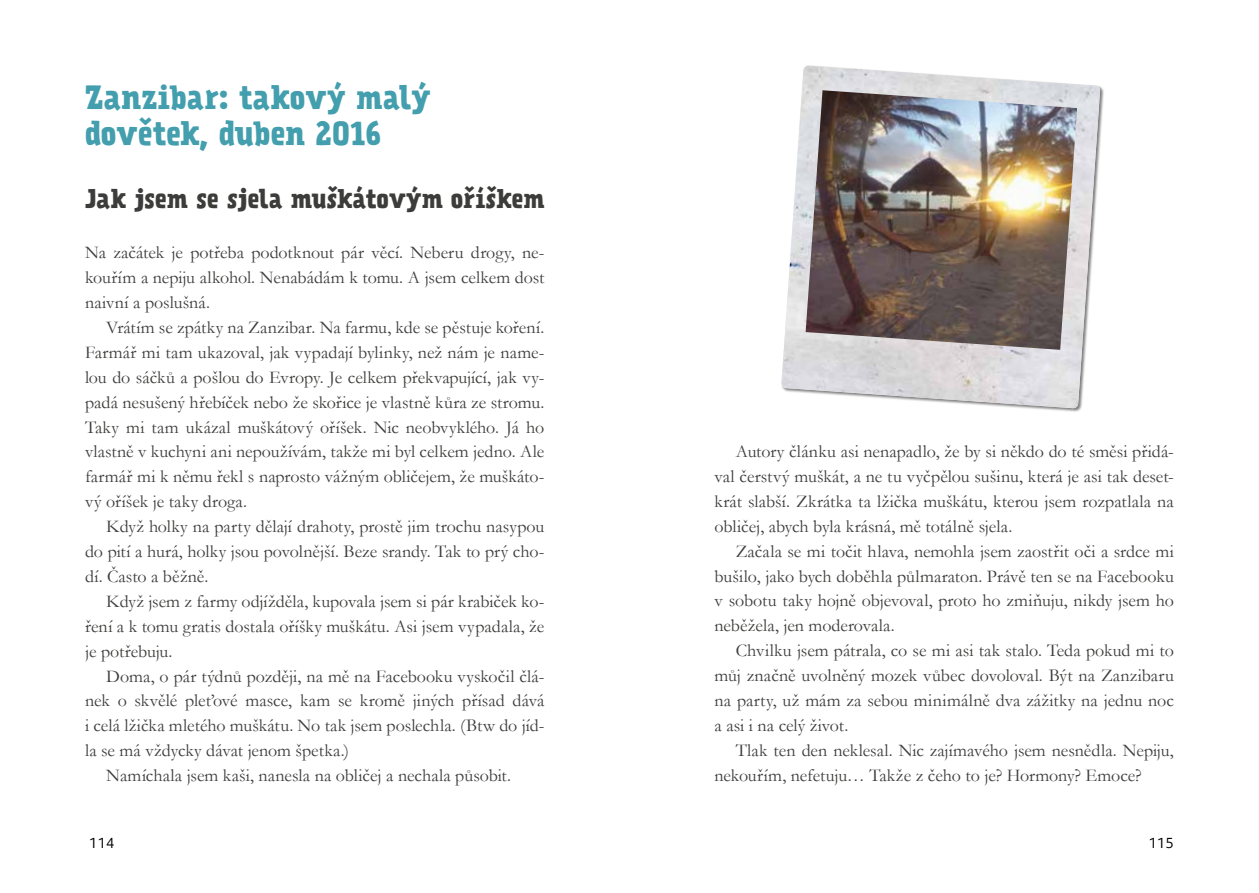
<style>
.page{position:relative;width:1259px;height:893px;background:#fff}
.page>*{position:absolute;margin:0;border:0;box-sizing:border-box;transform-origin:0 0}
.t1{font:700 30px/36px "Prater Serif Pro";color:#439ead}
.t2{font:700 24px "Prater Serif Pro";color:#3c3c3b}
.t3{font:18px/24.9px "Garamond";color:#3c3c3b;text-align:justify}
.t4{font:13.5px "Objektiv Mk 1";color:#000}
</style>
<div class="page">
<div style="left:781px;top:65px;width:323px;height:347px;background:#000;opacity:.5"></div>
<img style="left:781px;top:66px;width:319px;height:342px">
<img style="left:805px;top:90px;width:272px;height:260px">
<h1 class="t1" style="left:85px;top:79px;width:347px">Zanzibar: takový malý dovětek, duben 2016</h1>
<h2 class="t2" style="left:85px;top:180px;width:461px">Jak jsem se sjela muškátovým oříškem</h2>
<p class="t3" style="left:85px;top:240px;width:461px">Na začátek je potřeba podotknout pár věcí. Neberu drogy, ne&shy;kouřím a nepiju alkohol. Nenabádám k tomu. A jsem celkem dost naivní a poslušná.</p>
<p class="t3" style="left:85px;top:314px;width:461px;text-indent:21px">Vrátím se zpátky na Zanzibar. Na farmu, kde se pěstuje koření.<br>Farmář mi tam ukazoval, jak vypadají bylinky, než nám je name&shy;lou do sáčků a pošlou do Evropy. Je celkem překvapující, jak vy&shy;padá nesušený hřebíček nebo že skořice je vlastně kůra ze stromu.<br>Taky mi tam ukázal muškátový oříšek. Nic neobvyklého. Já ho vlastně v kuchyni ani nepoužívám, takže mi byl celkem jedno. Ale farmář mi k němu řekl s naprosto vážným obličejem, že muškáto&shy;vý oříšek je taky droga.</p>
<p class="t3" style="left:85px;top:514px;width:461px;text-indent:21px">Když holky na party dělají drahoty, prostě jim trochu nasypou do pití a hurá, holky jsou povolnější. Beze srandy. Tak to prý cho&shy;dí. Často a běžně.</p>
<p class="t3" style="left:85px;top:588px;width:461px;text-indent:21px">Když jsem z farmy odjížděla, kupovala jsem si pár krabiček ko&shy;ření a k tomu gratis dostala oříšky muškátu. Asi jsem vypadala, že je potřebuju.</p>
<p class="t3" style="left:106px;top:663px;width:439px">Doma, o pár týdnů později, na mě na Facebooku vyskočil člá-</p>
<p class="t3" style="left:85px;top:688px;width:461px">nek o skvělé pleťové masce, kam se kromě jiných přísad dává</p>
<p class="t3" style="left:85px;top:713px;width:461px">i celá lžička mletého muškátu. No tak jsem poslechla. (Btw do jíd-</p>
<p class="t3" style="left:85px;top:738px;width:265px">la se má vždycky dávat jenom špetka.)</p>
<p class="t3" style="left:106px;top:762px;width:406px">Namíchala jsem kaši, nanesla na obličej a nechala působit.</p>
<p class="t3" style="left:714px;top:438px;width:461px;text-indent:21px">Autory článku asi nenapadlo, že by si někdo do té směsi přidá&shy;val čerstvý muškát, a ne tu vyčpělou sušinu, která je asi tak deset&shy;krát slabší. Zkrátka ta lžička muškátu, kterou jsem rozpatlala na obličej, abych byla krásná, mě totálně sjela.</p>
<p class="t3" style="left:714px;top:538px;width:461px;text-indent:21px">Začala se mi točit hlava, nemohla jsem zaostřit oči a srdce mi bušilo, jako bych doběhla půlmaraton. Právě ten se na Facebooku v sobotu taky hojně objevoval, proto ho zmiňuju, nikdy jsem ho neběžela, jen moderovala.</p>
<p class="t3" style="left:714px;top:638px;width:461px;text-indent:21px">Chvilku jsem pátrala, co se mi asi tak stalo. Teda pokud mi to můj značně uvolněný mozek vůbec dovoloval. Být na Zanzibaru na party, už mám za sebou minimálně dva zážitky na jednu noc a asi i na celý život.</p>
<p class="t3" style="left:714px;top:737px;width:461px;text-indent:21px">Tlak ten den neklesal. Nic zajímavého jsem nesnědla. Nepiju, nekouřím, nefetuju… Takže z čeho to je? Hormony? Emoce?</p>
<p class="t4" style="left:89px;top:834px;width:27px">114</p>
<p class="t4" style="left:1148px;top:834px;width:27px">115</p>
</div>
